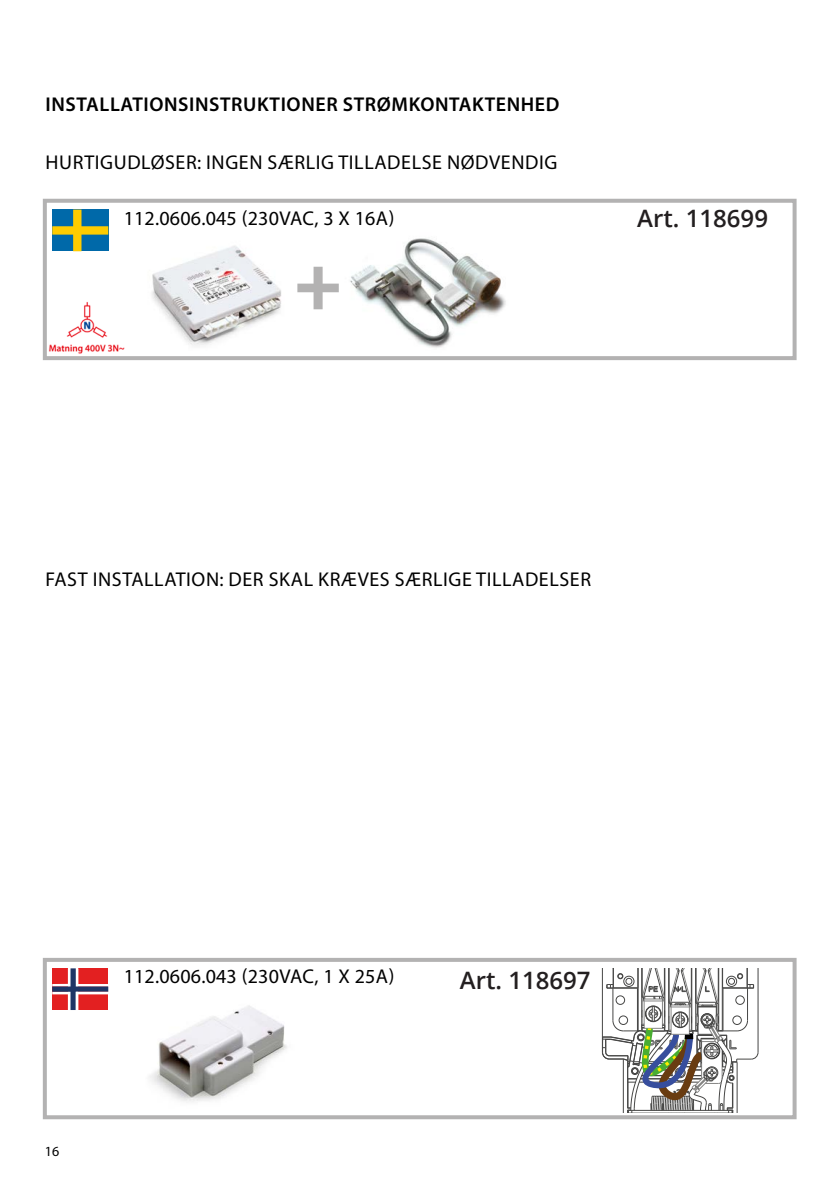
<style>
.page{position:relative;width:840px;height:1191px;background:#fff}
.page>*{position:absolute;margin:0;border:0;box-sizing:border-box;transform-origin:0 0}
.t1{font:900 80px "Myriad Pro";color:#b3b2b2}
.t2{font:600 24px "Open Sans";color:#231f20}
.t3{font:20px "Myriad Pro";letter-spacing:.03em;color:#000}
.t4{font:20px "Myriad Pro";letter-spacing:.01em;color:#000}
.t5{font:600 20px "Myriad Pro";letter-spacing:.03em;color:#000}
.t6{font:14px "Myriad Pro";color:#000}
</style>
<div class="page">
<img style="left:149px;top:1005px;width:138px;height:97px">
<div style="left:43px;top:199px;width:753px;height:161px;border:4px solid #b3b2b2"></div>
<div style="left:43px;top:958px;width:753px;height:161px;border:4px solid #b3b2b2"></div>
<img style="left:152px;top:246px;width:129px;height:100px">
<img style="left:350px;top:238px;width:156px;height:110px">
<img style="left:48px;top:302px;width:77px;height:52px">
<svg style="left:52px;top:968px;width:56px;height:42px;background:#c04b56"></svg>
<svg style="left:52px;top:210px;width:56px;height:41px;background:#518872"></svg>
<svg style="left:601px;top:968px;width:157px;height:144px"></svg>
<p class="t5" style="left:46px;top:92px;width:515px">INSTALLATIONSINSTRUKTIONER STRØMKONTAKTENHED</p>
<p class="t3" style="left:46px;top:150px;width:513px">HURTIGUDLØSER: INGEN SÆRLIG TILLADELSE NØDVENDIG</p>
<p class="t4" style="left:124px;top:205px;width:272px">112.0606.045 (230VAC, 3 X 16A)</p>
<h1 class="t1" style="left:294px;top:229px;width:49px">+</h1>
<p class="t2" style="left:637px;top:202px;width:132px">Art. 118699</p>
<p class="t3" style="left:46px;top:567px;width:546px">FAST INSTALLATION: DER SKAL KRÆVES SÆRLIGE TILLADELSER</p>
<p class="t6" style="left:45px;top:1142px;width:16px">16</p>
<p class="t4" style="left:124px;top:964px;width:272px">112.0606.043 (230VAC, 1 X 25A)</p>
<p class="t2" style="left:459px;top:963px;width:132px">Art. 118697</p>
</div>
